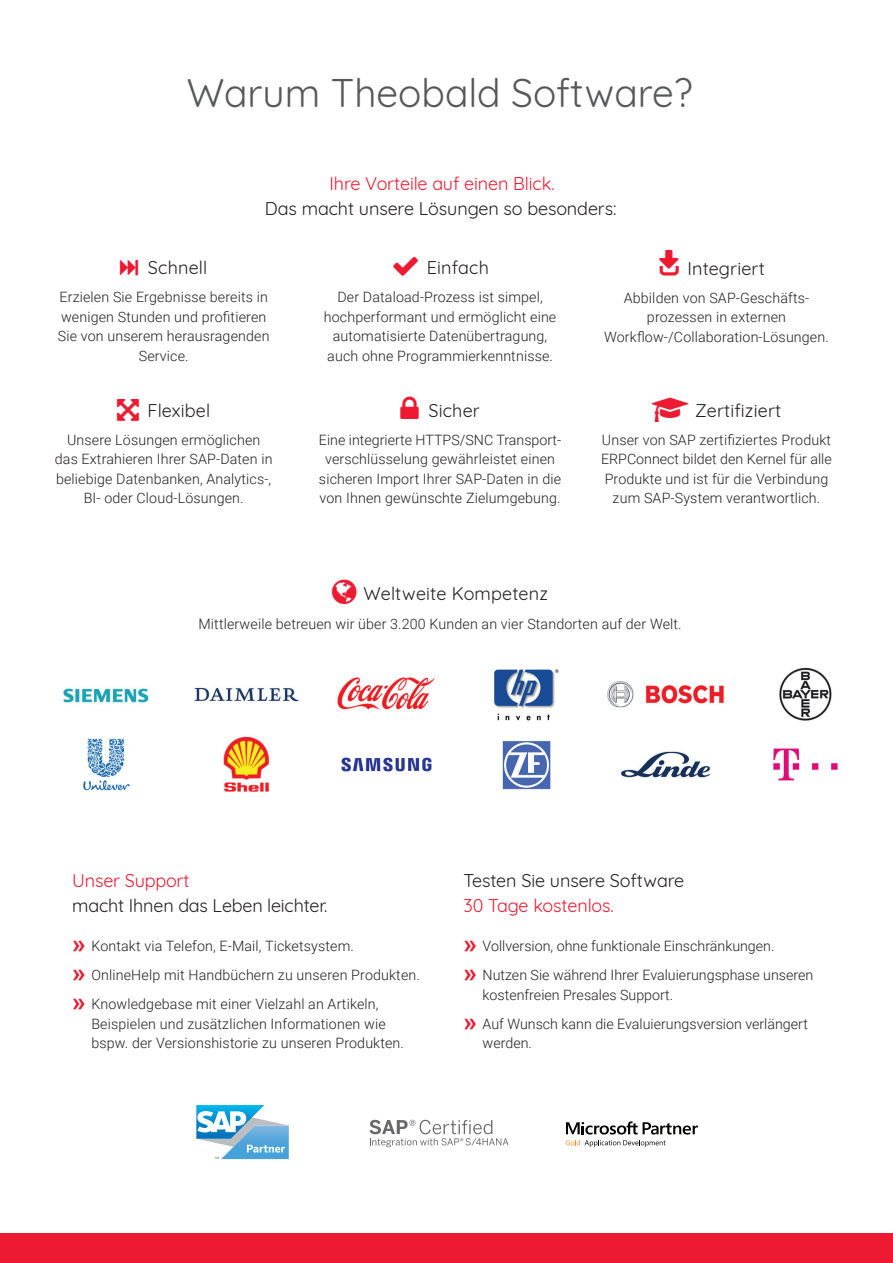
<style>
.page{position:relative;width:893px;height:1263px;background:#fff}
.page>*{position:absolute;margin:0;border:0;box-sizing:border-box;transform-origin:0 0}
.t1{font:39px "Quicksand";color:#57585a}
.t2{font:18px "Quicksand";letter-spacing:-.005em;color:#231f20}
.t3{font:18px "Quicksand";letter-spacing:-.005em;color:#ed1a32}
.t4{font:300 14.25px/19.5px "Roboto";letter-spacing:.01em;color:#231f20;text-align:center}
.s1{font-weight:700;font-size:27px;color:#ed1a32}
</style>
<div class="page">
<img style="left:194px;top:687px;width:105px;height:15px">
<img style="left:621px;top:751px;width:89px;height:27px">
<img style="left:223px;top:736px;width:47px;height:56px">
<img style="left:607px;top:681px;width:117px;height:27px">
<img style="left:63px;top:688px;width:86px;height:15px">
<img style="left:83px;top:738px;width:47px;height:53px">
<img style="left:779px;top:667px;width:53px;height:54px">
<img style="left:337px;top:677px;width:98px;height:33px">
<img style="left:341px;top:757px;width:91px;height:15px">
<img style="left:494px;top:669px;width:65px;height:52px">
<img style="left:773px;top:748px;width:65px;height:33px">
<img style="left:502px;top:741px;width:49px;height:49px">
<div style="left:0;top:1233px;width:893px;height:30px;background:#ed1a32"></div>
<svg style="left:196px;top:1105px;width:93px;height:54px"></svg>
<svg style="left:369px;top:1120px;width:139px;height:27px"></svg>
<svg style="left:566px;top:1140px;width:99px;height:7px"></svg>
<svg style="left:566px;top:1121px;width:132px;height:13px"></svg>
<h1 class="t1" style="left:187px;top:63px;width:507px">Warum Theobald Software?</h1>
<p class="t3" style="left:329px;top:170px;width:227px">Ihre Vorteile auf einen Blick.</p>
<p class="t2" style="left:265px;top:194px;width:353px">Das macht unsere Lösungen so besonders:</p>
<p class="t2" style="left:148px;top:254px;width:61px">Schnell</p>
<p class="t4" style="left:58px;top:287px;width:213px">Erzielen Sie Ergebnisse bereits in wenigen Stunden und profitieren<br>Sie von unserem herausragenden<br>Service.</p>
<p class="t2" style="left:147px;top:396px;width:64px">Flexibel</p>
<p class="t4" style="left:55px;top:429px;width:219px">Unsere Lösungen ermöglichen das Extrahieren Ihrer SAP-Daten in beliebige Datenbanken, Analytics-,<br>BI- oder Cloud-Lösungen.</p>
<p class="t2" style="left:427px;top:254px;width:64px">Einfach</p>
<p class="t4" style="left:324px;top:287px;width:234px">Der Dataload-Prozess ist simpel, hochperformant und ermöglicht eine automatisierte Datenübertragung, auch ohne Programmierkenntnisse.</p>
<p class="t2" style="left:429px;top:396px;width:53px">Sicher</p>
<p class="t4" style="left:319px;top:429px;width:244px">Eine integrierte HTTPS/SNC Transport&shy;verschlüsselung gewährleistet einen sicheren Import Ihrer SAP-Daten in die von Ihnen gewünschte Zielumgebung.</p>
<p class="t2" style="left:687px;top:254px;width:79px">Integriert</p>
<p class="t4" style="left:604px;top:287px;width:226px">Abbilden von SAP-Geschäfts&shy;prozessen in externen<br>Workflow-/Collaboration-Lösungen.</p>
<p class="t2" style="left:695px;top:396px;width:87px">Zertifiziert</p>
<p class="t4" style="left:601px;top:429px;width:232px">Unser von SAP zertifiziertes Produkt ERPConnect bildet den Kernel für alle Produkte und ist für die Verbindung zum SAP-System verantwortlich.</p>
<p class="t2" style="left:364px;top:579px;width:186px">Weltweite Kompetenz</p>
<p class="t4" style="left:198px;top:614px;width:485px">Mittlerweile betreuen wir über 3.200 Kunden an vier Standorten auf der Welt.</p>
<p class="t3" style="left:72px;top:867px;width:119px">Unser Support</p>
<p class="t2" style="left:72px;top:891px;width:257px">macht Ihnen das Leben leichter.</p>
<p class="t4" style="left:72px;top:930px;width:349px;line-height:29.2px;text-align:left"><span class="s1">»</span> Kontakt via Telefon, E-Mail, Ticketsystem.<br><span class="s1">»</span> OnlineHelp mit Handbüchern zu unseren Produkten. <span class="s1">»</span> Knowledgebase mit einer Vielzahl an Artikeln,</p>
<p class="t4" style="left:91px;top:1013px;width:314px;text-align:left">Beispielen und zusätzlichen Informationen wie bspw. der Versionshistorie zu unseren Produkten.</p>
<p class="t2" style="left:463px;top:867px;width:222px">Testen Sie unsere Software</p>
<p class="t3" style="left:463px;top:891px;width:152px">30 Tage kostenlos.</p>
<p class="t4" style="left:463px;top:930px;width:351px;line-height:29.2px;text-align:left"><span class="s1">»</span> Vollversion, ohne funktionale Einschränkungen.<br><span class="s1">»</span> Nutzen Sie während Ihrer Evaluierungsphase unseren</p>
<p class="t4" style="left:463px;top:979px;width:346px;line-height:29.2px;text-align:left;text-indent:19px">kostenfreien Presales Support.<br><span class="s1">»</span> Auf Wunsch kann die Evaluierungsversion verlängert</p>
<p class="t4" style="left:483px;top:1033px;width:51px">werden.</p>
</div>
